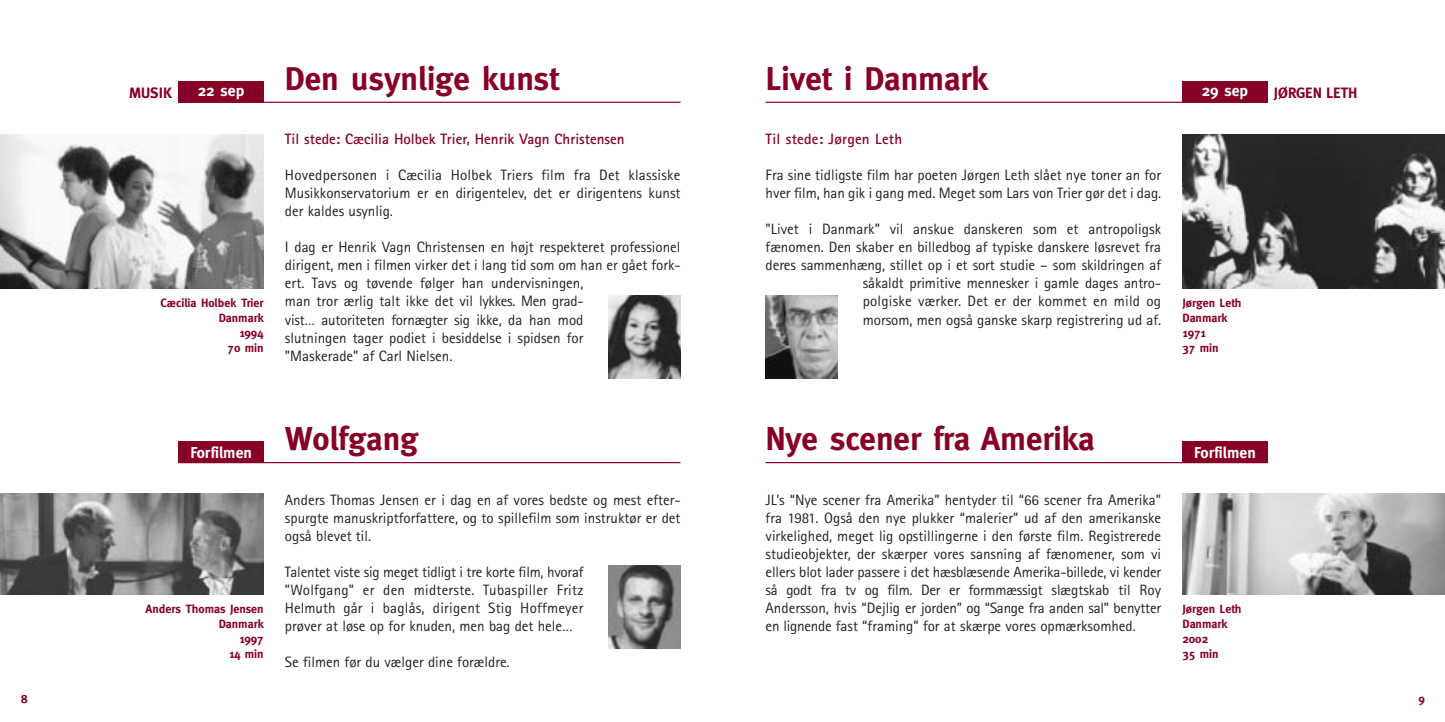
<style>
.page{position:relative;width:1445px;height:722px;background:#fff}
.page>*{position:absolute;margin:0;border:0;box-sizing:border-box;transform-origin:0 0}
.t1{font:700 33px "Meta";color:#870026}
.t2{font:700 15.75px "Meta";color:#fff}
.t3{font:15px/18px "Agfa Rotis Sans Serif";color:#231f1f;text-align:justify}
.t4{font:700 15px "Agfa Rotis Sans Serif";color:#870026}
.t5{font:700 15px "Meta";color:#870026}
.t6{font:700 12px/15px "Meta";color:#870026;text-align:right}
</style>
<div class="page">
<hr style="left:179px;top:462px;width:501px;height:1px;background:#870026">
<div style="left:179px;top:441px;width:85px;height:22px;background:#870026"></div>
<img style="left:0;top:494px;width:264px;height:100px">
<hr style="left:179px;top:102px;width:501px;height:1px;background:#870026">
<div style="left:179px;top:81px;width:85px;height:22px;background:#870026"></div>
<img style="left:0;top:134px;width:264px;height:154px">
<img style="left:608px;top:295px;width:72px;height:83px">
<img style="left:1182px;top:134px;width:262px;height:154px">
<img style="left:1182px;top:494px;width:262px;height:100px">
<hr style="left:765px;top:462px;width:502px;height:1px;background:#870026">
<hr style="left:765px;top:102px;width:502px;height:1px;background:#870026">
<div style="left:1182px;top:441px;width:85px;height:22px;background:#870026"></div>
<div style="left:1182px;top:81px;width:85px;height:22px;background:#870026"></div>
<img style="left:608px;top:566px;width:72px;height:82px">
<img style="left:765px;top:295px;width:73px;height:83px">
<p class="t5" style="left:129px;top:87px;width:45px">MUSIK</p>
<p class="t2" style="left:198px;top:85px;width:48px">22 sep</p>
<p class="t6" style="left:160px;top:296px;width:105px">Cæcilia Holbek Trier<br>Danmark<br>1994<br>70 min</p>
<h1 class="t1" style="left:285px;top:66px;width:276px">Den usynlige kunst</h1>
<p class="t4" style="left:285px;top:134px;width:341px">Til stede: Cæcilia Holbek Trier, Henrik Vagn Christensen</p>
<p class="t3" style="left:285px;top:168px;width:397px">Hovedpersonen i Cæcilia Holbek Triers film fra Det klassiske Musikkonservatorium er en dirigentelev, det er dirigentens kunst der kaldes usynlig.</p>
<p class="t3" style="left:285px;top:240px;width:397px;text-align:left">I dag er Henrik Vagn Christensen en højt respekteret professionel dirigent, men i filmen virker det i lang tid som om han er gået fork&shy;ert. Tavs og tøvende følger han undervisningen,<br>man tror ærlig talt ikke det vil lykkes. Men grad-<br>vist… autoriteten fornægter sig ikke, da han mod<br>slutningen tager podiet i besiddelse i spidsen for<br>”Maskerade” af Carl Nielsen.</p>
<p class="t2" style="left:190px;top:446px;width:230px">Forfilmen <sup>Wolfgang</sup></p>
<p class="t6" style="left:146px;top:602px;width:120px">Anders Thomas Jensen<br>Danmark<br>1997<br>14 min</p>
<p class="t3" style="left:285px;top:492px;width:397px">Anders Thomas Jensen er i dag en af vores bedste og mest efter&shy;spurgte manuskriptforfattere, og to spillefilm som instruktør er det også blevet til.</p>
<p class="t3" style="left:285px;top:564px;width:300px">Talentet viste sig meget tidligt i tre korte film, hvoraf ”Wolfgang” er den midterste. Tubaspiller Fritz Helmuth går i baglås, dirigent Stig Hoffmeyer prøver at løse op for knuden, men bag det hele…</p>
<p class="t3" style="left:285px;top:654px;width:226px">Se filmen før du vælger dine forældre.</p>
<h1 class="t1" style="left:765px;top:66px;width:224px">Livet i Danmark</h1>
<p class="t4" style="left:765px;top:134px;width:138px">Til stede: Jørgen Leth</p>
<p class="t3" style="left:765px;top:168px;width:397px">Fra sine tidligste film har poeten Jørgen Leth slået nye toner an for hver film, han gik i gang med. Meget som Lars von Trier gør det i dag.</p>
<p class="t3" style="left:765px;top:222px;width:397px;text-align:right">”Livet i Danmark” vil anskue danskeren som et antropoligsk fænomen. Den skaber en billedbog af typiske danskere løsrevet fra deres sammenhæng, stillet op i et sort studie – som skildringen af såkaldt primitive mennesker i gamle dages antro-<br>polgiske værker. Det er der kommet en mild og<br>morsom, men også ganske skarp registrering ud af.</p>
<p class="t2" style="left:1201px;top:85px;width:48px">29 sep</p>
<p class="t6" style="left:1182px;top:296px;width:61px;text-align:left">Jørgen Leth<br>Danmark<br>1971<br>37 min</p>
<p class="t5" style="left:1273px;top:87px;width:85px">JØRGEN LETH</p>
<h1 class="t1" style="left:765px;top:426px;width:331px">Nye scener fra Amerika</h1>
<p class="t3" style="left:765px;top:492px;width:397px">JL’s “Nye scener fra Amerika” hentyder til “66 scener fra Amerika” fra 1981. Også den nye plukker “malerier” ud af den amerikanske virkelighed, meget lig opstillingerne i den første film. Registrerede studieobjekter, der skærper vores sansning af fænomener, som vi ellers blot lader passere i det hæsblæsende Amerika-billede, vi kender så godt fra tv og film. Der er formmæssigt slægtskab til Roy Andersson, hvis “Dejlig er jorden” og “Sange fra anden sal” benytter en lignende fast “framing” for at skærpe vores opmærksomhed.</p>
<p class="t2" style="left:1194px;top:446px;width:63px">Forfilmen</p>
<p class="t6" style="left:1182px;top:602px;width:61px;text-align:left">Jørgen Leth<br>Danmark<br>2002<br>35 min</p>
<p class="t6" style="left:21px;top:692px;width:8px">8</p>
<p class="t6" style="left:1418px;top:692px;width:8px">9</p>
</div>
